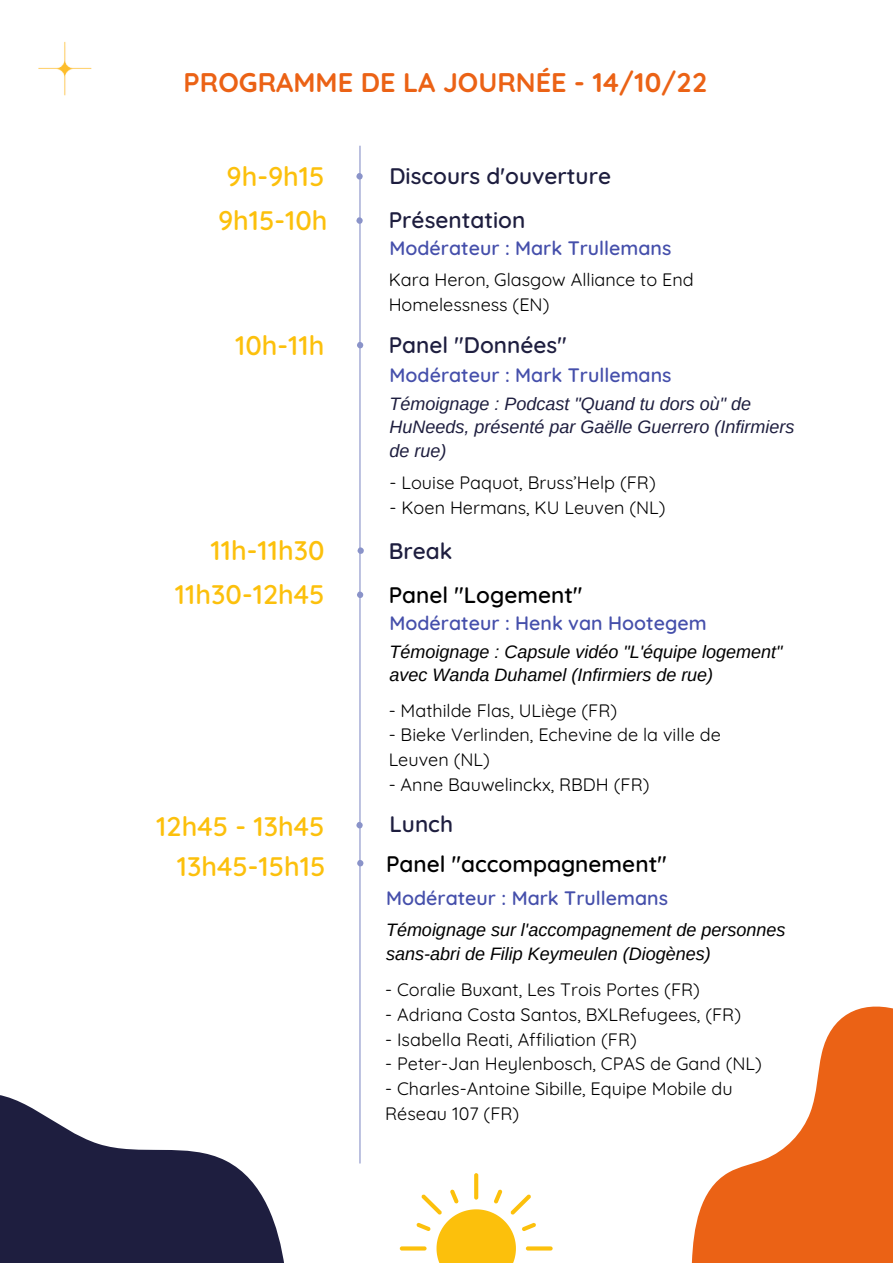
<style>
.page{position:relative;width:893px;height:1264px;background:#fff}
.page>*{position:absolute;margin:0;border:0;box-sizing:border-box;transform-origin:0 0}
.t1{font:600 27px "Quicksand";color:#fcc00c}
.t2{font:700 27px "Quicksand";color:#eb6215}
.t3{font:600 22.5px "Quicksand";color:#1e1e3f}
.t4{font:600 22.5px "Quicksand";color:#000}
.t5{font:600 19.5px "Quicksand";color:#454fab}
.t6{font:18px/24.8px "Quicksand";color:#000}
.t7{font:italic 18px/23.5px "Arimo";color:#000}
.t8{font:italic 18px/23.5px "Arimo";color:#1e1e3f}
</style>
<div class="page">
<svg style="left:0;top:989px;width:361px;height:273px"></svg>
<img style="left:38px;top:42px;width:54px;height:54px">
<svg style="left:400px;top:1173px;width:152px;height:89px"></svg>
<hr style="left:359px;top:146px;width:1px;height:1017px;background:#8a93c9">
<svg style="left:356px;top:173px;width:7px;height:6px"></svg>
<svg style="left:356px;top:217px;width:7px;height:7px"></svg>
<svg style="left:357px;top:341px;width:6px;height:7px"></svg>
<svg style="left:357px;top:547px;width:7px;height:7px"></svg>
<svg style="left:357px;top:591px;width:6px;height:7px"></svg>
<svg style="left:356px;top:821px;width:7px;height:7px"></svg>
<svg style="left:691px;top:1006px;width:201px;height:256px;fill:#eb6215"></svg>
<svg style="left:357px;top:859px;width:6px;height:7px"></svg>
<h1 class="t2" style="left:184px;top:65px;width:525px">PROGRAMME DE LA JOURNÉE - 14/10/22</h1>
<h1 class="t1" style="left:226px;top:159px;width:99px">9h-9h15</h1>
<p class="t3" style="left:389px;top:162px;width:223px">Discours d'ouverture</p>
<h1 class="t1" style="left:218px;top:203px;width:111px">9h15-10h</h1>
<p class="t3" style="left:388px;top:206px;width:138px">Présentation</p>
<p class="t5" style="left:389px;top:235px;width:283px">Modérateur : Mark Trullemans</p>
<p class="t6" style="left:388px;top:267px;width:306px">Kara Heron, Glasgow Alliance to End<br>Homelessness (EN)</p>
<h1 class="t1" style="left:235px;top:328px;width:91px">10h-11h</h1>
<p class="t3" style="left:388px;top:331px;width:179px">Panel "Données"</p>
<p class="t5" style="left:389px;top:363px;width:283px">Modérateur : Mark Trullemans</p>
<p class="t8" style="left:389px;top:391px;width:406px">Témoignage : Podcast "Quand tu dors où" de<br>HuNeeds, présenté par Gaëlle Guerrero (Infirmiers de rue)</p>
<p class="t6" style="left:389px;top:470px;width:268px">- Louise Paquot, Bruss’Help (FR)</p>
<p class="t6" style="left:389px;top:494px;width:277px">- Koen Hermans, KU Leuven (NL)</p>
<h1 class="t1" style="left:210px;top:532px;width:115px">11h-11h30</h1>
<p class="t3" style="left:388px;top:536px;width:65px">Break</p>
<h1 class="t1" style="left:175px;top:577px;width:151px">11h30-12h45</h1>
<p class="t4" style="left:388px;top:580px;width:195px">Panel "Logement"</p>
<p class="t5" style="left:389px;top:610px;width:318px">Modérateur : Henk van Hootegem</p>
<p class="t7" style="left:389px;top:639px;width:394px">Témoignage : Capsule vidéo "L'équipe logement" avec Wanda Duhamel (Infirmiers de rue)</p>
<p class="t6" style="left:388px;top:697px;width:230px">- Mathilde Flas, ULiège (FR)</p>
<p class="t6" style="left:388px;top:722px;width:334px">- Bieke Verlinden, Echevine de la ville de<br>Leuven (NL)</p>
<p class="t6" style="left:388px;top:771px;width:262px">- Anne Bauwelinckx, RBDH (FR)</p>
<h1 class="t1" style="left:156px;top:808px;width:170px">12h45 - 13h45</h1>
<p class="t3" style="left:389px;top:809px;width:65px">Lunch</p>
<h1 class="t1" style="left:177px;top:849px;width:150px">13h45-15h15</h1>
<p class="t4" style="left:386px;top:849px;width:282px">Panel "accompagnement"</p>
<p class="t5" style="left:386px;top:885px;width:283px">Modérateur : Mark Trullemans</p>
<p class="t7" style="left:386px;top:918px;width:401px">Témoignage sur l'accompagnement de personnes sans-abri de Filip Keymeulen (Diogènes)</p>
<p class="t6" style="left:385px;top:977px;width:316px">- Coralie Buxant, Les Trois Portes (FR)</p>
<p class="t6" style="left:385px;top:1001px;width:357px">- Adriana Costa Santos, BXLRefugees, (FR)</p>
<p class="t6" style="left:385px;top:1026px;width:253px">- Isabella Reati, Affiliation (FR)</p>
<p class="t6" style="left:385px;top:1051px;width:378px">- Peter-Jan Heylenbosch, CPAS de Gand (NL)</p>
<p class="t6" style="left:385px;top:1076px;width:349px">- Charles-Antoine Sibille, Equipe Mobile du<br>Réseau 107 (FR)</p>
</div>
